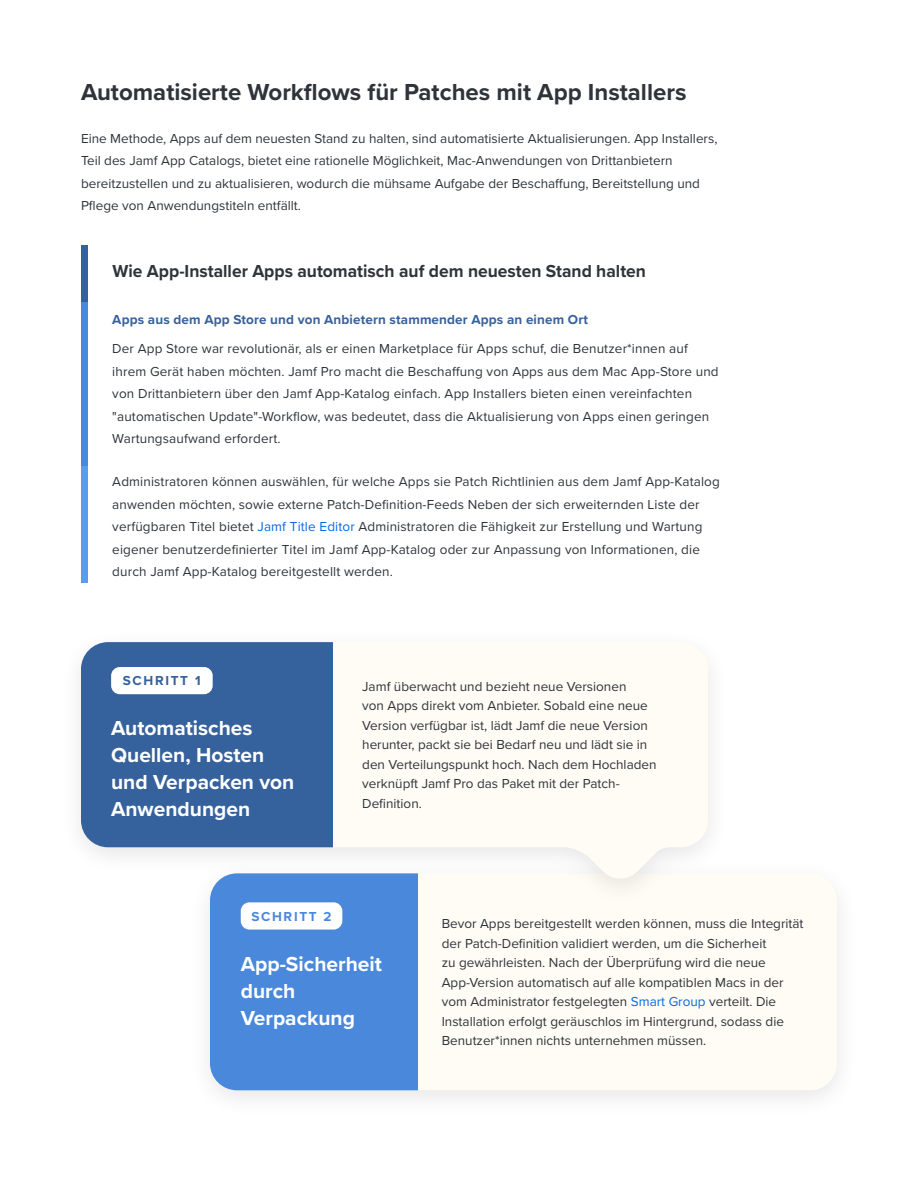
<style>
.page{position:relative;width:918px;height:1188px;background:#fff}
.page>*{position:absolute;margin:0;border:0;box-sizing:border-box;transform-origin:0 0}
.t1{font:700 24px "Proxima Nova";color:#2f343a}
.t2{font:700 21px/27px "Proxima Nova";color:#fff}
.t3{font:700 18px "Proxima Nova";color:#2f343a}
.t4{font:13.5px/19.5px "Proxima Nova";color:#2f343a}
.t5{font:700 13.5px "Proxima Nova";letter-spacing:.01em;color:#35619c}
.t6{font:700 13.5px "Proxima Nova";letter-spacing:.125em;color:#4a88db}
.t7{font:700 13.5px "Proxima Nova";letter-spacing:.125em;color:#35619c}
.s1{color:#056ae6}
</style>
<div class="page">
<div style="left:81px;top:246px;width:6px;height:56px;background:#35619c"></div>
<div style="left:81px;top:302px;width:6px;height:259px;background:#4a88db"></div>
<div style="left:187px;top:857px;width:673px;height:263px;background:#fbfbfb"></div>
<div style="left:210px;top:873px;width:627px;height:217px;background:#fffbf5;border-radius:27px"></div>
<div style="left:210px;top:873px;width:208px;height:217px;background:#4a88db"></div>
<div style="left:241px;top:902px;width:101px;height:28px;background:#fff;border-radius:9px"></div>
<div style="left:58px;top:626px;width:673px;height:282px;background:#000;opacity:.1"></div>
<svg style="left:81px;top:642px;width:627px;height:239px;fill:#fffbf5"></svg>
<div style="left:81px;top:642px;width:252px;height:216px;background:#35619c"></div>
<div style="left:111px;top:667px;width:102px;height:27px;background:#fff;border-radius:9px"></div>
<div style="left:81px;top:466px;width:6px;height:117px;background:#5d9beb"></div>
<h1 class="t1" style="left:81px;top:74px;width:607px">Automatisierte Workflows für Patches mit App Installers</h1>
<p class="t4" style="left:81px;top:126px;width:638px;line-height:22.5px">Eine Methode, Apps auf dem neuesten Stand zu halten, sind automatisierte Aktualisierungen. App Installers, Teil des Jamf App Catalogs, bietet eine rationelle Möglichkeit, Mac-Anwendungen von Drittanbietern bereitzustellen und zu aktualisieren, wodurch die mühsame Aufgabe der Beschaffung, Bereitstellung und Pflege von Anwendungstiteln entfällt.</p>
<h3 class="t3" style="left:112px;top:258px;width:535px">Wie App-Installer Apps automatisch auf dem neuesten Stand halten</h3>
<p class="t5" style="left:112px;top:310px;width:477px">Apps aus dem App Store und von Anbietern stammender Apps an einem Ort</p>
<p class="t4" style="left:112px;top:337px;width:608px;line-height:22.5px">Der App Store war revolutionär, als er einen Marketplace für Apps schuf, die Benutzer*innen auf ihrem Gerät haben möchten. Jamf Pro macht die Beschaffung von Apps aus dem Mac App-Store und von Drittanbietern über den Jamf App-Katalog einfach. App Installers bieten einen vereinfachten "automatischen Update"-Workflow, was bedeutet, dass die Aktualisierung von Apps einen geringen Wartungsaufwand erfordert.</p>
<p class="t4" style="left:112px;top:470px;width:609px;line-height:22.5px">Administratoren können auswählen, für welche Apps sie Patch Richtlinien aus dem Jamf App-Katalog anwenden möchten, sowie externe Patch-Definition-Feeds Neben der sich erweiternden Liste der verfügbaren Titel bietet <span class="s1">Jamf Title Editor</span> Administratoren die Fähigkeit zur Erstellung und Wartung eigener benutzerdefinierter Titel im Jamf App-Katalog oder zur Anpassung von Informationen, die durch Jamf App-Katalog bereitgestellt werden.</p>
<p class="t7" style="left:123px;top:671px;width:79px">SCHRITT 1</p>
<h2 class="t2" style="left:111px;top:714px;width:185px">Automatisches<br>Quellen, Hosten und Verpacken von<br>Anwendungen</h2>
<p class="t4" style="left:362px;top:676px;width:296px">Jamf überwacht und bezieht neue Versionen<br>von Apps direkt vom Anbieter. Sobald eine neue Version verfügbar ist, lädt Jamf die neue Version herunter, packt sie bei Bedarf neu und lädt sie in den Verteilungspunkt hoch. Nach dem Hochladen verknüpft Jamf Pro das Paket mit der Patch-Definition.</p>
<p class="t6" style="left:251px;top:907px;width:82px">SCHRITT 2</p>
<h2 class="t2" style="left:241px;top:950px;width:143px">App-Sicherheit durch<br>Verpackung</h2>
<p class="t4" style="left:442px;top:913px;width:363px">Bevor Apps bereitgestellt werden können, muss die Integrität der Patch-Definition validiert werden, um die Sicherheit<br>zu gewährleisten. Nach der Überprüfung wird die neue App-Version automatisch auf alle kompatiblen Macs in der vom Administrator festgelegten <span class="s1">Smart Group</span> verteilt. Die Installation erfolgt geräuschlos im Hintergrund, sodass die Benutzer*innen nichts unternehmen müssen.</p>
</div>
